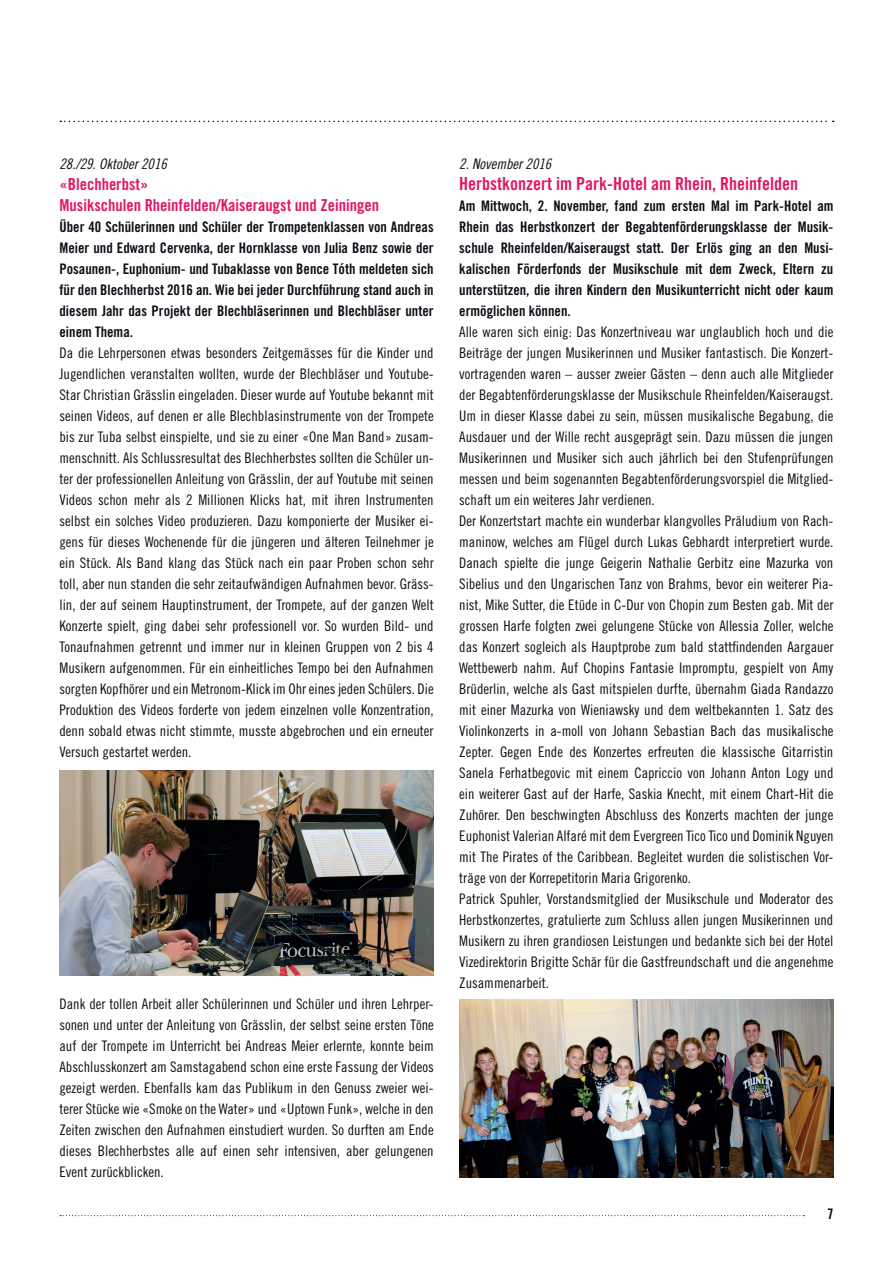
<style>
.page{position:relative;width:893px;height:1263px;background:#fff}
.page>*{position:absolute;margin:0;border:0;box-sizing:border-box;transform-origin:0 0}
.t1{font:18px "Trade Gothic Bold Cond Twenty";color:#e21464}
.t2{font:16.5px/21px "Trade Gothic Bold Cond Twenty";color:#e21464}
.t3{font:14.55px/21px "Trade Gothic Cond Eighteen";color:#0e0c15;text-align:justify}
.t4{font:14.55px/21px "Trade Gothic Bold Cond Twenty";color:#0e0c15;text-align:justify}
.t5{font:14.55px "Trade Gothic Cond Eighteen Obl";color:#0e0c15}
</style>
<div class="page">
<svg style="left:60px;top:121px;width:774px;height:1px"></svg>
<svg style="left:60px;top:1215px;width:744px;height:1px"></svg>
<img style="left:60px;top:770px;width:374px;height:206px">
<img style="left:459px;top:999px;width:374px;height:178px">
<p class="t5" style="left:60px;top:155px;width:109px">28./29. Oktober 2016</p>
<p class="t2" style="left:60px;top:174px;width:321px">«Blechherbst»<br>Musikschulen Rheinfelden/Kaiseraugst und Zeiningen</p>
<p class="t4" style="left:60px;top:216px;width:376px">Über 40 Schülerinnen und Schüler der Trompetenklassen von Andreas Meier und Edward Cervenka, der Hornklasse von Julia Benz sowie der Posaunen-, Euphonium- und Tubaklasse von Bence Tóth meldeten sich für den Blechherbst 2016 an. Wie bei jeder Durchführung stand auch in diesem Jahr das Projekt der Blechbläserinnen und Blechbläser unter einem Thema.</p>
<p class="t3" style="left:60px;top:342px;width:376px">Da die Lehrpersonen etwas besonders Zeitgemässes für die Kinder und Jugendlichen veranstalten wollten, wurde der Blechbläser und Youtube-Star Christian Grässlin eingeladen. Dieser wurde auf Youtube bekannt mit seinen Videos, auf denen er alle Blechblasinstrumente von der Trompete bis zur Tuba selbst einspielte, und sie zu einer «One Man Band» zusam&shy;menschnitt. Als Schlussresultat des Blechherbstes sollten die Schüler un&shy;ter der professionellen Anleitung von Grässlin, der auf Youtube mit seinen Videos schon mehr als 2 Millionen Klicks hat, mit ihren Instrumenten selbst ein solches Video produzieren. Dazu komponierte der Musiker ei&shy;gens für dieses Wochenende für die jüngeren und älteren Teilnehmer je ein Stück. Als Band klang das Stück nach ein paar Proben schon sehr toll, aber nun standen die sehr zeitaufwändigen Aufnahmen bevor. Gräss&shy;lin, der auf seinem Hauptinstrument, der Trompete, auf der ganzen Welt Konzerte spielt, ging dabei sehr professionell vor. So wurden Bild- und Tonaufnahmen getrennt und immer nur in kleinen Gruppen von 2 bis 4<br>Musikern aufgenommen. Für ein einheitliches Tempo bei den Aufnahmen sorgten Kopfhörer und ein Metronom-Klick im Ohr eines jeden Schülers. Die Produktion des Videos forderte von jedem einzelnen volle Konzentration, denn sobald etwas nicht stimmte, musste abgebrochen und ein erneuter Versuch gestartet werden.</p>
<p class="t3" style="left:60px;top:993px;width:376px">Dank der tollen Arbeit aller Schülerinnen und Schüler und ihren Lehrper&shy;sonen und unter der Anleitung von Grässlin, der selbst seine ersten Töne auf der Trompete im Unterricht bei Andreas Meier erlernte, konnte beim Abschlusskonzert am Samstagabend schon eine erste Fassung der Videos gezeigt werden. Ebenfalls kam das Publikum in den Genuss zweier wei&shy;terer Stücke wie «Smoke on the Water» und «Uptown Funk», welche in den Zeiten zwischen den Aufnahmen einstudiert wurden. So durften am Ende dieses Blechherbstes alle auf einen sehr intensiven, aber gelungenen Event zurückblicken.</p>
<p class="t5" style="left:459px;top:155px;width:94px">2. November 2016</p>
<p class="t1" style="left:459px;top:173px;width:340px">Herbstkonzert im Park-Hotel am Rhein, Rheinfelden</p>
<p class="t4" style="left:459px;top:195px;width:376px">Am Mittwoch, 2. November, fand zum ersten Mal im Park-Hotel am Rhein das Herbstkonzert der Begabtenförderungsklasse der Musik&shy;schule Rheinfelden/Kaiseraugst statt. Der Erlös ging an den Musi&shy;kalischen Förderfonds der Musikschule mit dem Zweck, Eltern zu unterstützen, die ihren Kindern den Musikunterricht nicht oder kaum ermöglichen können.</p>
<p class="t3" style="left:459px;top:321px;width:376px;text-align:left">Alle waren sich einig: Das Konzertniveau war unglaublich hoch und die Beiträge der jungen Musikerinnen und Musiker fantastisch. Die Konzert&shy;vortragenden waren – ausser zweier Gästen – denn auch alle Mitglieder der Begabtenförderungsklasse der Musikschule Rheinfelden/Kaiseraugst.<br>Um in dieser Klasse dabei zu sein, müssen musikalische Begabung, die Ausdauer und der Wille recht ausgeprägt sein. Dazu müssen die jungen Musikerinnen und Musiker sich auch jährlich bei den Stufenprüfungen messen und beim sogenannten Begabtenförderungsvorspiel die Mitglied&shy;schaft um ein weiteres Jahr verdienen.<br>Der Konzertstart machte ein wunderbar klangvolles Präludium von Rach&shy;maninow, welches am Flügel durch Lukas Gebhardt interpretiert wurde.<br>Danach spielte die junge Geigerin Nathalie Gerbitz eine Mazurka von Sibelius und den Ungarischen Tanz von Brahms, bevor ein weiterer Pia&shy;nist, Mike Sutter, die Etüde in C-Dur von Chopin zum Besten gab. Mit der grossen Harfe folgten zwei gelungene Stücke von Allessia Zoller, welche das Konzert sogleich als Hauptprobe zum bald stattfindenden Aargauer Wettbewerb nahm. Auf Chopins Fantasie Impromptu, gespielt von Amy Brüderlin, welche als Gast mitspielen durfte, übernahm Giada Randazzo mit einer Mazurka von Wieniawsky und dem weltbekannten 1. Satz des Violinkonzerts in a-moll von Johann Sebastian Bach das musikalische Zepter. Gegen Ende des Konzertes erfreuten die klassische Gitarristin Sanela Ferhatbegovic mit einem Capriccio von Johann Anton Logy und ein weiterer Gast auf der Harfe, Saskia Knecht, mit einem Chart-Hit die Zuhörer. Den beschwingten Abschluss des Konzerts machten der junge Euphonist Valerian Alfaré mit dem Evergreen Tico Tico und Dominik Nguyen mit The Pirates of the Caribbean. Begleitet wurden die solistischen Vor&shy;träge von der Korrepetitorin Maria Grigorenko.<br>Patrick Spuhler, Vorstandsmitglied der Musikschule und Moderator des Herbstkonzertes, gratulierte zum Schluss allen jungen Musikerinnen und Musikern zu ihren grandiosen Leistungen und bedankte sich bei der Hotel Vizedirektorin Brigitte Schär für die Gastfreundschaft und die angenehme Zusammenarbeit.</p>
<p class="t4" style="left:827px;top:1203px;width:8px">7</p>
</div>
